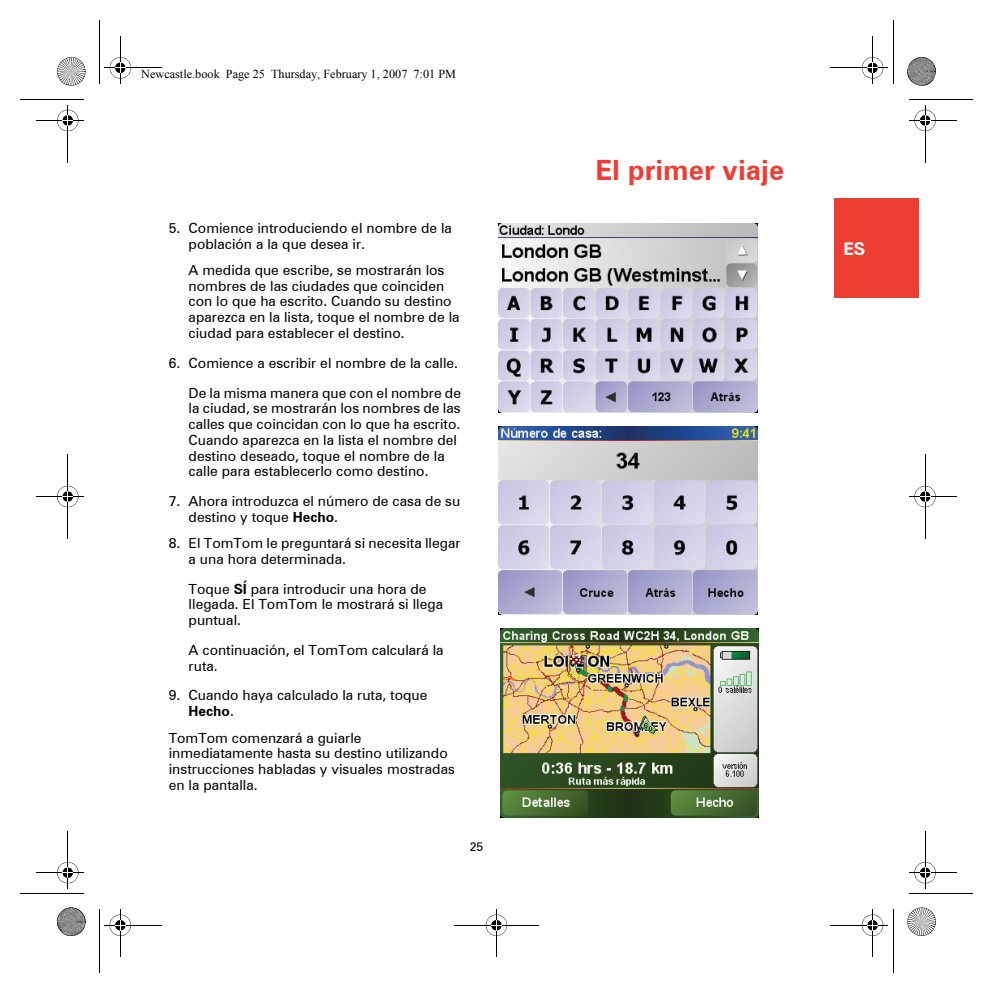
<style>
.page{position:relative;width:993px;height:993px;background:#fff}
.page>*{position:absolute;margin:0;border:0;box-sizing:border-box;transform-origin:0 0}
.t1{font:700 28px "Zurich WGL4 BT";color:#ee3e34}
.t2{font:700 17.5px "Zurich WGL4 BT";color:#fff}
.t3{font:14px/15.8px "Zurich WGL4 BT";color:#000}
.t4{font:12.25px "Times New Roman";color:#000}
.t5{font:12.25px "Zurich WGL4 BT";color:#000}
.s1{font-weight:700}
</style>
<div class="page">
<div style="left:833px;top:199px;width:85px;height:99px;background:#ee3e34"></div>
<img style="left:499px;top:223px;width:258px;height:189px">
<img style="left:499px;top:426px;width:258px;height:188px">
<img style="left:500px;top:628px;width:258px;height:189px">
<hr style="left:20px;top:99px;width:63px;height:1px;background:#000">
<hr style="left:20px;top:893px;width:63px;height:1px;background:#000">
<hr style="left:909px;top:893px;width:63px;height:1px;background:#000">
<hr style="left:909px;top:99px;width:63px;height:1px;background:#000">
<hr style="left:99px;top:21px;width:1px;height:63px;background:#000">
<hr style="left:893px;top:21px;width:1px;height:63px;background:#000">
<hr style="left:893px;top:909px;width:1px;height:63px;background:#000">
<hr style="left:99px;top:909px;width:1px;height:63px;background:#000">
<hr style="left:36px;top:496px;width:47px;height:1px;background:#000">
<hr style="left:68px;top:454px;width:1px;height:84px;background:#000">
<svg style="left:57px;top:482px;width:22px;height:28px"></svg>
<hr style="left:909px;top:496px;width:47px;height:1px;background:#000">
<hr style="left:924px;top:454px;width:1px;height:84px;background:#000">
<svg style="left:914px;top:482px;width:21px;height:28px"></svg>
<hr style="left:454px;top:924px;width:84px;height:1px;background:#000">
<hr style="left:496px;top:909px;width:1px;height:47px;background:#000">
<svg style="left:485px;top:914px;width:22px;height:22px"></svg>
<hr style="left:104px;top:68px;width:58px;height:1px;background:#000">
<hr style="left:120px;top:36px;width:1px;height:48px;background:#000">
<svg style="left:109px;top:57px;width:22px;height:22px"></svg>
<hr style="left:830px;top:68px;width:58px;height:1px;background:#000">
<hr style="left:872px;top:36px;width:1px;height:48px;background:#000">
<svg style="left:861px;top:57px;width:22px;height:22px"></svg>
<hr style="left:104px;top:924px;width:58px;height:1px;background:#000">
<hr style="left:120px;top:909px;width:1px;height:47px;background:#000">
<svg style="left:109px;top:914px;width:22px;height:22px"></svg>
<hr style="left:830px;top:924px;width:58px;height:1px;background:#000">
<hr style="left:872px;top:909px;width:1px;height:47px;background:#000">
<svg style="left:861px;top:914px;width:22px;height:22px"></svg>
<hr style="left:36px;top:120px;width:47px;height:1px;background:#000">
<hr style="left:68px;top:105px;width:1px;height:57px;background:#000">
<svg style="left:57px;top:106px;width:21px;height:28px"></svg>
<hr style="left:36px;top:872px;width:47px;height:1px;background:#000">
<hr style="left:68px;top:830px;width:1px;height:58px;background:#000">
<svg style="left:57px;top:858px;width:21px;height:28px"></svg>
<hr style="left:909px;top:120px;width:47px;height:1px;background:#000">
<hr style="left:924px;top:105px;width:1px;height:57px;background:#000">
<svg style="left:914px;top:106px;width:21px;height:28px"></svg>
<hr style="left:909px;top:872px;width:47px;height:1px;background:#000">
<hr style="left:924px;top:830px;width:1px;height:58px;background:#000">
<svg style="left:914px;top:858px;width:21px;height:28px"></svg>
<svg style="left:57px;top:57px;width:29px;height:29px"></svg>
<svg style="left:907px;top:57px;width:28px;height:29px"></svg>
<svg style="left:57px;top:907px;width:29px;height:29px"></svg>
<svg style="left:907px;top:907px;width:28px;height:29px"></svg>
<p class="t4" style="left:141px;top:67px;width:316px">Newcastle.book Page 25 Thursday, February 1, 2007 7:01 PM</p>
<p class="t3" style="left:188px;top:219px;width:265px;text-indent:-20px">5. Comience introduciendo el nombre de la población a la que desea ir.</p>
<p class="t3" style="left:188px;top:261px;width:272px">A medida que escribe, se mostrarán los nombres de las ciudades que coinciden con lo que ha escrito. Cuando su destino aparezca en la lista, toque el nombre de la ciudad para establecer el destino.</p>
<p class="t3" style="left:169px;top:347px;width:294px;line-height:29.8px;text-align:right">6. Comience a escribir el nombre de la calle.<br>De la misma manera que con el nombre de</p>
<p class="t3" style="left:188px;top:399px;width:273px">la ciudad, se mostrarán los nombres de las calles que coincidan con lo que ha escrito.<br>Cuando aparezca en la lista el nombre del destino deseado, toque el nombre de la calle para establecerlo como destino.</p>
<p class="t3" style="left:188px;top:492px;width:273px;text-indent:-20px">7. Ahora introduzca el número de casa de su destino y toque <span class="s1">Hecho</span>.</p>
<p class="t3" style="left:188px;top:534px;width:273px;text-indent:-20px">8. El TomTom le preguntará si necesita llegar a una hora determinada.</p>
<p class="t3" style="left:188px;top:580px;width:256px">Toque <span class="s1">SÍ</span> para introducir una hora de llegada. El TomTom le mostrará si llega puntual.</p>
<p class="t3" style="left:188px;top:641px;width:256px">A continuación, el TomTom calculará la ruta.</p>
<p class="t3" style="left:188px;top:686px;width:240px;text-indent:-20px">9. Cuando haya calculado la ruta, toque<br><span class="s1">Hecho</span>.</p>
<p class="t3" style="left:169px;top:728px;width:287px">TomTom comenzará a guiarle inmediatamente hasta su destino utilizando instrucciones habladas y visuales mostradas en la pantalla.</p>
<p class="t5" style="left:469px;top:837px;width:15px">25</p>
<p class="t1" style="left:595px;top:150px;width:190px">El primer viaje</p>
<p class="t2" style="left:843px;top:236px;width:23px">ES</p>
</div>
